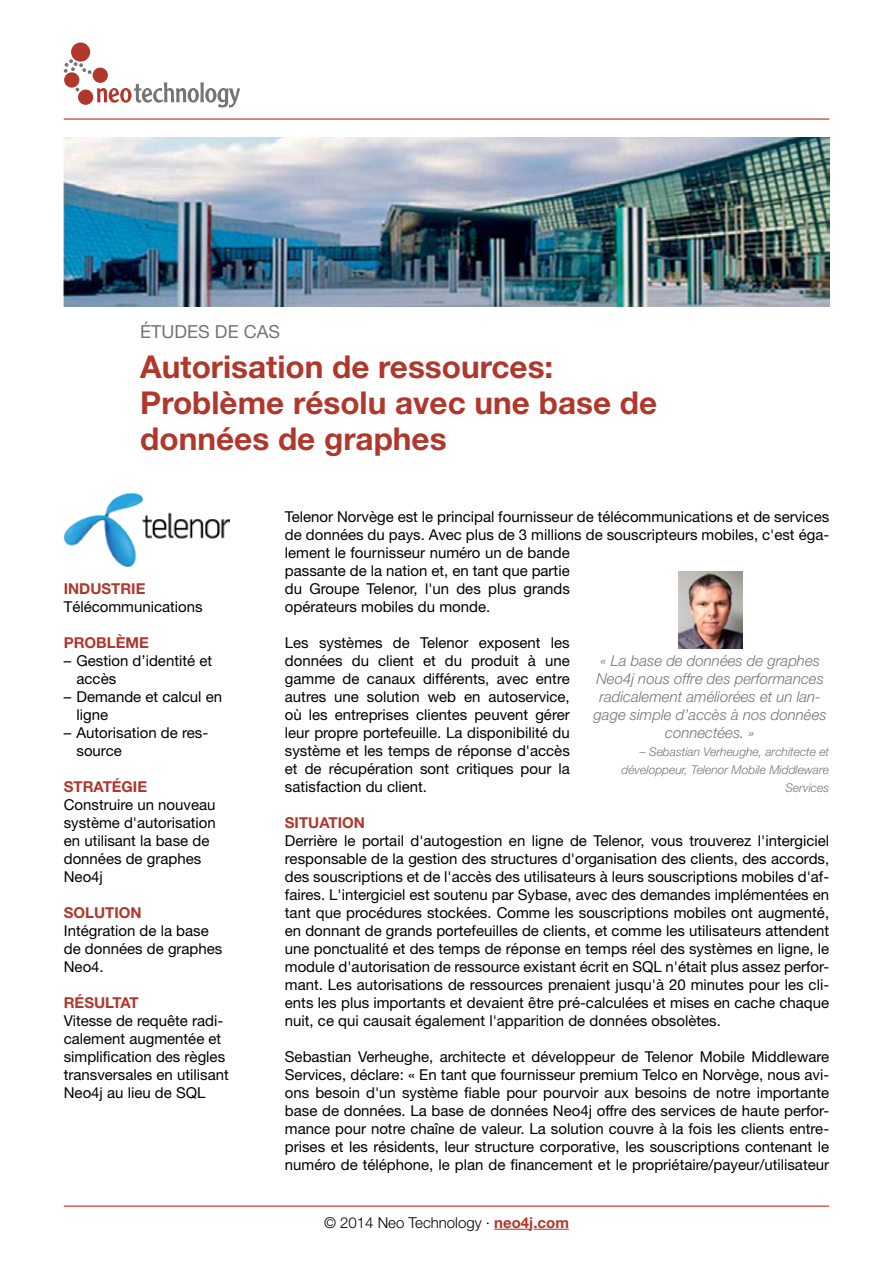
<style>
.page{position:relative;width:893px;height:1263px;background:#fff}
.page>*{position:absolute;margin:0;border:0;box-sizing:border-box;transform-origin:0 0}
.t1{font:700 31.5px/36px "Helvetica Neue LT";color:#b0372b}
.t2{font:18px "Helvetica Neue LT";color:#737577}
.t3{font:15px/18px "Helvetica Neue LT";color:#000}
.t4{font:italic 300 15px/18px "Helvetica Neue LT";color:#737577;text-align:center}
.t5{font:700 15px "Helvetica Neue LT";color:#b0372b}
.t6{font:300 15px "Helvetica Neue LT";color:#000}
.t7{font:italic 300 12px/18px "Helvetica Neue LT";color:#737577;text-align:right}
.s1{font-weight:700;color:#b0372b}
</style>
<div class="page">
<svg style="left:97px;top:82px;width:143px;height:25px"></svg>
<div style="left:71px;top:43px;width:19px;height:19px;background:#b0372b;border-radius:50%"></div>
<div style="left:64px;top:72px;width:15px;height:16px;background:#b0372b;border-radius:50%"></div>
<div style="left:93px;top:68px;width:15px;height:15px;background:#b0372b;border-radius:50%"></div>
<div style="left:78px;top:90px;width:15px;height:15px;background:#b0372b;border-radius:50%"></div>
<svg style="left:64px;top:59px;width:27px;height:15px"></svg>
<hr style="left:64px;top:118px;width:765px;height:2px;background:#d45f4f">
<hr style="left:64px;top:1205px;width:765px;height:2px;background:#d45f4f">
<hr style="left:494px;top:1229px;width:35px;height:1px;background:#b0372b">
<hr style="left:533px;top:1229px;width:36px;height:1px;background:#b0372b">
<img style="left:678px;top:571px;width:64px;height:77px">
<img style="left:64px;top:493px;width:166px;height:74px">
<img style="left:64px;top:137px;width:765px;height:169px">
<p class="t2" style="left:140px;top:321px;width:47px">Études</p>
<p class="t2" style="left:215px;top:321px;width:42px">de cas</p>
<h1 class="t1" style="left:140px;top:348px;width:518px">Autorisation de ressources:<br>Problème résolu avec une base de données de graphes</h1>
<p class="t5" style="left:64px;top:579px;width:83px">Industrie</p>
<p class="t3" style="left:64px;top:597px;width:140px">Télécommunications</p>
<p class="t5" style="left:64px;top:633px;width:85px">PROBLÈME</p>
<p class="t3" style="left:77px;top:651px;width:137px;text-indent:-13px">– Gestion d’identité et accès</p>
<p class="t3" style="left:77px;top:687px;width:147px;text-indent:-13px">– Demande et calcul en ligne</p>
<p class="t3" style="left:77px;top:723px;width:133px;text-indent:-13px">– Autorisation de res&shy;source</p>
<p class="t5" style="left:64px;top:777px;width:11px">STR</p>
<p class="t5" style="left:94px;top:777px;width:53px">ATÉGIE</p>
<p class="t3" style="left:64px;top:795px;width:153px">Construire un nouveau système d'autorisation en utilisant la base de données de graphes<br>Neo4j</p>
<p class="t5" style="left:64px;top:903px;width:77px">SOLUTION</p>
<p class="t3" style="left:64px;top:921px;width:160px">Intégration de la base de données de graphes<br>Neo4.</p>
<p class="t5" style="left:64px;top:993px;width:76px">RÉSU LTAT</p>
<p class="t3" style="left:64px;top:1011px;width:167px">Vitesse de requête radi&shy;calement augmentée et simplification des règles transversales en utilisant<br>Neo4j au lieu de SQL</p>
<p class="t3" style="left:285px;top:507px;width:546px">Telenor Norvège est le principal fournisseur de télécommunications et de services de données du pays. Avec plus de 3 millions de souscripteurs mobiles, c'est éga&shy;lement le fournisseur numéro un de bande<br>passante de la nation et, en tant que partie<br>du Groupe Telenor, l'un des plus grands<br>opérateurs mobiles du monde.</p>
<p class="t3" style="left:285px;top:633px;width:286px;text-align:justify">Les systèmes de Telenor exposent les données du client et du produit à une gamme de canaux différents, avec entre autres une solution web en autoservice, où les entreprises clientes peuvent gérer leur propre portefeuille. La disponibilité du système et les temps de réponse d'accès et de récupération sont critiques pour la satisfaction du client.</p>
<p class="t5" style="left:285px;top:813px;width:81px">Situation</p>
<p class="t3" style="left:285px;top:831px;width:546px;text-align:justify">Derrière le portail d'autogestion en ligne de Telenor, vous trouverez l'intergiciel responsable de la gestion des structures d'organisation des clients, des accords, des souscriptions et de l'accès des utilisateurs à leurs souscriptions mobiles d'af&shy;faires. L'intergiciel est soutenu par Sybase, avec des demandes implémentées en tant que procédures stockées. Comme les souscriptions mobiles ont augmenté, en donnant de grands portefeuilles de clients, et comme les utilisateurs attendent une ponctualité et des temps de réponse en temps réel des systèmes en ligne, le module d'autorisation de ressource existant écrit en SQL n'était plus assez perfor&shy;mant. Les autorisations de ressources prenaient jusqu'à 20 minutes pour les cli&shy;ents les plus importants et devaient être pré-calculées et mises en cache chaque nuit, ce qui causait également l'apparition de données obsolètes.</p>
<p class="t3" style="left:285px;top:1047px;width:546px;text-align:justify">Sebastian Verheughe, architecte et développeur de Telenor Mobile Middleware Services, déclare: « En tant que fournisseur premium Telco en Norvège, nous avi&shy;ons besoin d'un système fiable pour pourvoir aux besoins de notre importante base de données. La base de données Neo4j offre des services de haute perfor&shy;mance pour notre chaîne de valeur. La solution couvre à la fois les clients entre&shy;prises et les résidents, leur structure corporative, les souscriptions contenant le numéro de téléphone, le plan de financement et le propriétaire/payeur/utilisateur</p>
<p class="t4" style="left:594px;top:651px;width:235px">« La base de données de graphes<br>Neo4j nous offre des performances radicalement améliorées et un lan&shy;gage simple d’accès à nos données connectées. »</p>
<p class="t7" style="left:621px;top:743px;width:209px">– Sebastian Verheughe, architecte et développeur, Telenor Mobile Middleware<br>Services</p>
<p class="t6" style="left:324px;top:1213px;width:246px">© 2014 Neo Technology · <span class="s1">neo4j.com</span></p>
</div>
